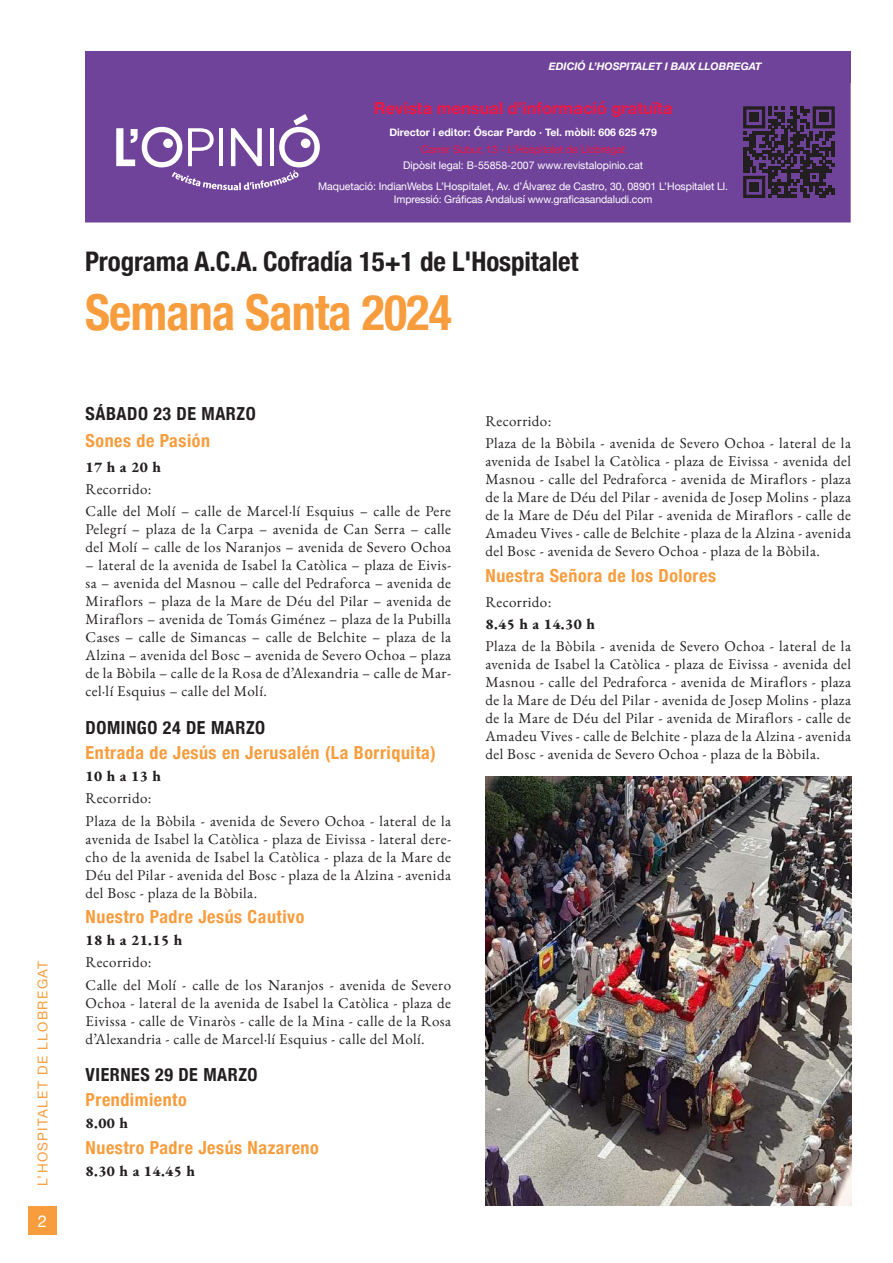
<style>
.page{position:relative;width:893px;height:1263px;background:#fff}
.page>*{position:absolute;margin:0;border:0;box-sizing:border-box;transform-origin:0 0}
.t1{font:700 condensed 49.5px "Helvetica Neue";letter-spacing:-.015em;color:#f89d3d}
.t2{font:700 condensed 27px "Helvetica Neue";letter-spacing:-.005em;color:#231f20}
.t3{font:700 condensed 18px "Helvetica Neue";letter-spacing:.03em;color:#f89d3d}
.t4{font:700 condensed 18px "Helvetica Neue";letter-spacing:.03em;color:#231f20}
.t5{font:700 16.5px "Helvetica Neue";color:#ed1845}
.t6{font:16.5px "Helvetica Neue";color:#fff}
.t7{font:15px/18px "EB Garamond";letter-spacing:.03em;color:#231f20}
.t8{font:800 15px "EB Garamond";letter-spacing:.03em;color:#231f20}
.t9{font:13.5px "Helvetica Neue";letter-spacing:.1em;color:#f89d3d}
.t10{font:10.5px/21px "Helvetica Neue";letter-spacing:-.005em;color:#fff;text-align:center}
.t11{font:700 10.5px "Helvetica Neue";color:#fff}
.t12{font:10.5px "Helvetica Neue";color:#ed1845}
.t13{font:italic 700 10.5px "Helvetica Neue";color:#fff}
</style>
<div class="page">
<div style="left:28px;top:1206px;width:29px;height:28px;background:#f89d3d"></div>
<div style="left:85px;top:51px;width:766px;height:31px;background:#70439a"></div>
<div style="left:85px;top:82px;width:766px;height:140px;background:#70439a"></div>
<svg style="left:116px;top:114px;width:204px;height:76px"></svg>
<div style="left:163px;top:139px;width:10px;height:9px;background:#fff;border-radius:50%"></div>
<div style="left:301px;top:139px;width:9px;height:9px;background:#fff;border-radius:50%"></div>
<svg style="left:743px;top:106px;width:92px;height:92px"></svg>
<div style="left:749px;top:113px;width:10px;height:9px;background:#231f20"></div>
<div style="left:819px;top:113px;width:9px;height:9px;background:#231f20"></div>
<div style="left:749px;top:182px;width:10px;height:10px;background:#231f20"></div>
<img style="left:485px;top:776px;width:366px;height:429px">
<p class="t9" style="left:33px;top:1186px;width:227px;rotate:-90deg">L’HOSPITALET DE LLOBREGAT</p>
<p class="t6" style="left:38px;top:1209px;width:11px">2</p>
<p class="t13" style="left:549px;top:58px;width:214px">EDICIÓ L’HOSPITALET I BAIX LLOBREGAT</p>
<p class="t5" style="left:374px;top:95px;width:300px">Revista mensual d’informació gratuïta</p>
<p class="t11" style="left:389px;top:124px;width:269px">Director i editor: Óscar Pardo · Tel. mòbil: 606 625 479</p>
<p class="t12" style="left:421px;top:142px;width:206px">Carrer Subur, 13 - L’Hospitalet de Llobregat</p>
<p class="t10" style="left:318px;top:156px;width:411px">Dipòsit legal: B-55858-2007 www.revistalopinio.cat<br>Maquetació: IndianWebs L’Hospitalet, Av. d’Álvarez de Castro, 30, 08901 L’Hospitalet Ll.</p>
<p class="t10" style="left:394px;top:189px;width:260px">Impressió: Gráficas Andalusí www.graficasandaludi.com</p>
<h2 class="t2" style="left:85px;top:239px;width:495px">Programa A.C.A. Cofradía 15+1 de L'Hospitalet</h2>
<h1 class="t1" style="left:85px;top:271px;width:368px">Semana Santa 2024</h1>
<p class="t4" style="left:86px;top:399px;width:172px">SÁBADO 23 DE MARZO</p>
<p class="t3" style="left:86px;top:426px;width:126px">Sones de Pasión</p>
<p class="t8" style="left:86px;top:457px;width:77px">17 h a 20 h</p>
<p class="t7" style="left:86px;top:478px;width:367px;line-height:22.2px">Recorrido:<br>Calle del Molí – calle de Marcel·lí Esquius – calle de Pere</p>
<p class="t7" style="left:86px;top:520px;width:367px">Pelegrí – plaza de la Carpa – avenida de Can Serra – calle del Molí – calle de los Naranjos – avenida de Severo Ochoa</p>
<p class="t7" style="left:86px;top:556px;width:367px;text-align:justify">– lateral de la avenida de Isabel la Catòlica – plaza de Eivis&shy;sa – avenida del Masnou – calle del Pedraforca – avenida de Miraflors – plaza de la Mare de Déu del Pilar – avenida de Miraflors – avenida de Tomás Giménez – plaza de la Pubilla Cases – calle de Simancas – calle de Belchite – plaza de la Alzina – avenida del Bosc – avenida de Severo Ochoa – plaza de la Bòbila – calle de la Rosa de d’Alexandria – calle de Mar&shy;cel·lí Esquius – calle del Molí.</p>
<p class="t4" style="left:86px;top:712px;width:181px">DOMINGO 24 DE MARZO</p>
<p class="t3" style="left:86px;top:737px;width:352px">Entrada de Jesús en Jerusalén (La Borriquita)</p>
<p class="t8" style="left:86px;top:766px;width:77px">10 h a 13 h</p>
<p class="t7" style="left:86px;top:787px;width:367px;line-height:22.2px">Recorrido:<br>Plaza de la Bòbila - avenida de Severo Ochoa - lateral de la</p>
<p class="t7" style="left:86px;top:830px;width:367px;text-align:justify">avenida de Isabel la Catòlica - plaza de Eivissa - lateral dere&shy;cho de la avenida de Isabel la Catòlica - plaza de la Mare de Déu del Pilar - avenida del Bosc - plaza de la Alzina - avenida del Bosc - plaza de la Bòbila.</p>
<p class="t3" style="left:86px;top:901px;width:220px">Nuestro Padre Jesús Cautivo</p>
<p class="t8" style="left:86px;top:930px;width:98px">18 h a 21.15 h</p>
<p class="t7" style="left:86px;top:951px;width:367px;line-height:22.2px">Recorrido:<br>Calle del Molí - calle de los Naranjos - avenida de Severo</p>
<p class="t7" style="left:86px;top:994px;width:367px;text-align:justify">Ochoa - lateral de la avenida de Isabel la Catòlica - plaza de Eivissa - calle de Vinaròs - calle de la Mina - calle de la Rosa d’Alexandria - calle de Marcel·lí Esquius - calle del Molí.</p>
<p class="t4" style="left:86px;top:1059px;width:173px">VIERNES 29 DE MARZO</p>
<p class="t3" style="left:86px;top:1085px;width:103px">Prendimiento</p>
<p class="t8" style="left:86px;top:1113px;width:44px">8.00 h</p>
<p class="t3" style="left:86px;top:1132px;width:235px">Nuestro Padre Jesús Nazareno</p>
<p class="t8" style="left:86px;top:1161px;width:111px">8.30 h a 14.45 h</p>
<p class="t7" style="left:485px;top:410px;width:367px;line-height:22.2px">Recorrido:<br>Plaza de la Bòbila - avenida de Severo Ochoa - lateral de la</p>
<p class="t7" style="left:485px;top:452px;width:367px;text-align:justify">avenida de Isabel la Catòlica - plaza de Eivissa - avenida del Masnou - calle del Pedraforca - avenida de Miraflors - plaza de la Mare de Déu del Pilar - avenida de Josep Molins - plaza de la Mare de Déu del Pilar - avenida de Miraflors - calle de Amadeu Vives - calle de Belchite - plaza de la Alzina - avenida del Bosc - avenida de Severo Ochoa - plaza de la Bòbila.</p>
<p class="t3" style="left:485px;top:560px;width:232px">Nuestra Señora de los Dolores</p>
<p class="t7" style="left:485px;top:593px;width:68px">Recorrido:</p>
<p class="t8" style="left:485px;top:614px;width:111px">8.45 h a 14.30 h</p>
<p class="t7" style="left:485px;top:637px;width:367px;text-align:justify">Plaza de la Bòbila - avenida de Severo Ochoa - lateral de la avenida de Isabel la Catòlica - plaza de Eivissa - avenida del Masnou - calle del Pedraforca - avenida de Miraflors - plaza de la Mare de Déu del Pilar - avenida de Josep Molins - plaza de la Mare de Déu del Pilar - avenida de Miraflors - calle de Amadeu Vives - calle de Belchite - plaza de la Alzina - avenida del Bosc - avenida de Severo Ochoa - plaza de la Bòbila.</p>
</div>
